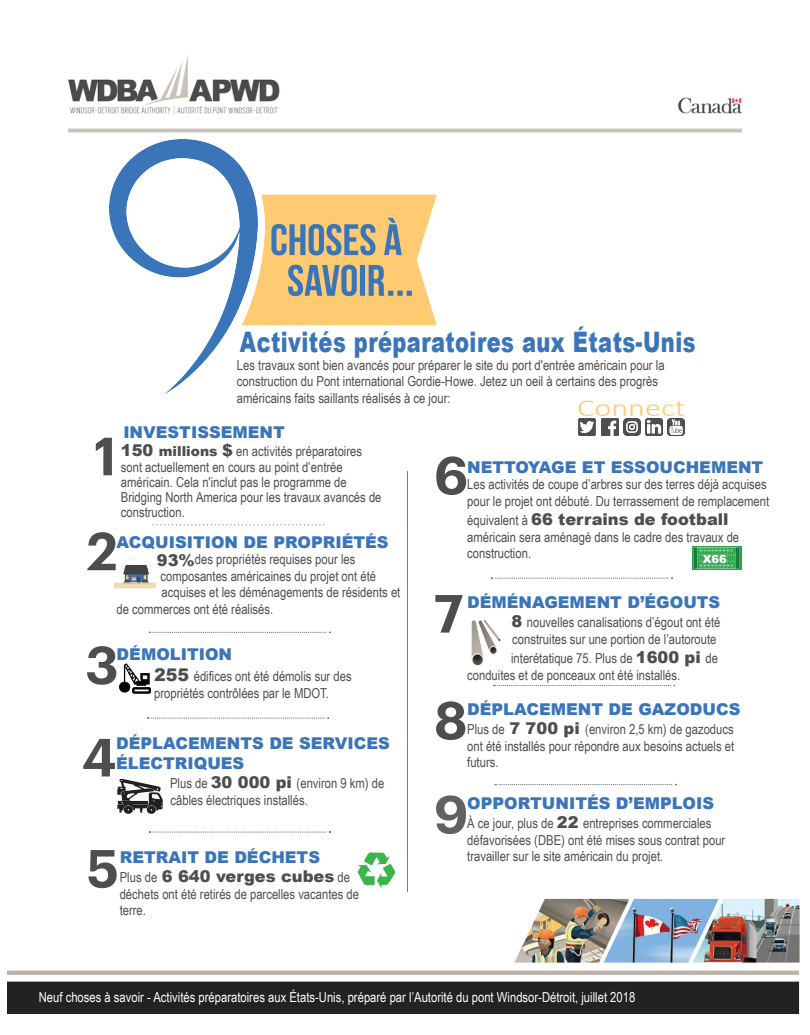
<style>
.page{position:relative;width:810px;height:1035px;background:#fff}
.page>*{position:absolute;margin:0;border:0;box-sizing:border-box;transform-origin:0 0}
.t1{font:600 52.5px/106.9px "Graphik";color:#4d4e4e}
.t2{font:600 52.5px "Graphik";color:#606160}
.t3{font:900 28.25px "Arial";letter-spacing:.02em;color:#3a75ba;scale:.74 1}
.t4{font:300 24.88px "Calibri";color:#fecb73;scale:1.31 1}
.t5{font:900 16.25px/19.5px "Arial";color:#3a75ba}
.t6{font:900 16.25px "Arial";color:#4d4e4e}
.t7{font:13.75px/16.5px "Arial Narrow";color:#4d4e4f}
.t8{font:13.75px "Arial Narrow";color:#fff}
.t9{font:900 11.25px "Arial";color:#fff}
.t10{font:6.25px "Arial";color:#3c75bb}
.s1{font-family:"Arial";font-weight:900;font-size:16.25px}
.s2{font-family:"Arial";font-weight:900}
.s3{font-family:"Arial Narrow";font-weight:400;font-size:13.75px;color:#4d4e4f}
.s4{font-family:"Arial";font-weight:900;font-size:16.25px;color:#4d4e4e}
.s5{font-family:"Arial";font-weight:900;font-size:17.5px;color:#4d4e4e}
.s6{color:#4d4e4e}
</style>
<div class="page">
<img style="left:110px;top:139px;width:327px;height:255px">
<img style="left:68px;top:56px;width:674px;height:77px">
<svg style="left:149px;top:831px;width:182px;height:2px"></svg>
<img style="left:120px;top:664px;width:30px;height:30px">
<svg style="left:149px;top:632px;width:182px;height:1px"></svg>
<svg style="left:153px;top:524px;width:172px;height:1px"></svg>
<svg style="left:147px;top:717px;width:182px;height:2px"></svg>
<svg style="left:491px;top:578px;width:182px;height:1px"></svg>
<svg style="left:493px;top:685px;width:182px;height:2px"></svg>
<svg style="left:495px;top:784px;width:181px;height:2px"></svg>
<hr style="left:407px;top:471px;width:1px;height:421px;background:#7e7f7e">
<img style="left:8px;top:898px;width:792px;height:116px">
<img style="left:579px;top:419px;width:17px;height:17px">
<img style="left:601px;top:419px;width:17px;height:17px">
<img style="left:645px;top:419px;width:18px;height:17px">
<img style="left:624px;top:419px;width:17px;height:17px">
<img style="left:667px;top:419px;width:18px;height:17px">
<img style="left:114px;top:565px;width:42px;height:23px">
<svg style="left:358px;top:852px;width:37px;height:36px"></svg>
<svg style="left:117px;top:778px;width:46px;height:36px"></svg>
<img style="left:471px;top:620px;width:30px;height:46px">
<img style="left:693px;top:547px;width:49px;height:23px">
<h2 class="t3" style="left:240px;top:321px;width:617px">Activités préparatoires aux États-Unis</h2>
<p class="t7" style="left:237px;top:356px;width:429px">Les travaux sont bien avancés pour préparer le site du port d'entrée américain pour la construction du Pont international Gordie-Howe. Jetez un oeil à certains des progrès américains faits saillants réalisés à ce jour:</p>
<h3 class="t4" style="left:577px;top:392px;width:84px">Connect</h3>
<p class="t5" style="left:123px;top:422px;width:163px">INVESTISSEMENT</p>
<p class="t7" style="left:121px;top:443px;width:262px;line-height:15.2px"><span class="s1">150</span> <span class="s2">millions</span> <span class="s1">$</span> en activités préparatoires sont actuellement en cours au point d’entrée américain. Cela n'inclut pas le programme de Bridging North America pour les travaux avancés de construction.</p>
<h1 class="t1" style="left:94px;top:398px;width:24px">1</h1>
<h1 class="t1" style="left:434px;top:417px;width:36px">6</h1>
<p class="t5" style="left:467px;top:457px;width:298px">NETTOYAGE ET ESSOUCHEMENT</p>
<p class="t7" style="left:467px;top:476px;width:304px">Les activités de coupe d’arbres sur des terres déjà acquises pour le projet ont débuté. Du terrassement de remplacement</p>
<p class="t6" style="left:467px;top:508px;width:263px"><span class="s3">équivalent à</span> 66 terrains de football</p>
<p class="t7" style="left:467px;top:528px;width:274px">américain sera aménagé dans le cadre des travaux de construction.</p>
<h1 class="t1" style="left:87px;top:493px;width:33px">2</h1>
<p class="t5" style="left:117px;top:532px;width:274px">ACQUISITION DE PROPRIÉTÉS</p>
<p class="t7" style="left:195px;top:551px;width:162px">des propriétés requises pour les</p>
<p class="t7" style="left:161px;top:567px;width:217px">composantes américaines du projet ont été</p>
<p class="t7" style="left:162px;top:584px;width:240px">acquises et les déménagements de résidents et</p>
<p class="t7" style="left:117px;top:600px;width:158px">de commerces ont été réalisés.</p>
<p class="t6" style="left:157px;top:548px;width:39px">93%</p>
<p class="t9" style="left:703px;top:551px;width:25px">X66</p>
<p class="t10" style="left:367px;top:590px;width:4px">-</p>
<p class="t5" style="left:467px;top:592px;width:255px">DÉMÉNAGEMENT D’ÉGOUTS</p>
<p class="t7" style="left:511px;top:614px;width:211px"><span class="s4">8</span> nouvelles canalisations d’égout ont été construites sur une portion de l’autoroute</p>
<p class="t7" style="left:467px;top:650px;width:252px;text-indent:44px">interétatique 75. Plus de <span class="s4">1600 pi</span> de conduites et de ponceaux ont été installés.</p>
<h1 class="t1" style="left:434px;top:556px;width:35px">7<br>8</h1>
<p class="t5" style="left:117px;top:644px;width:117px">DÉMOLITION</p>
<p class="t7" style="left:154px;top:668px;width:199px"><span class="s5">255</span> édifices ont été démolis sur des</p>
<h1 class="t1" style="left:85px;top:607px;width:35px">3</h1>
<p class="t7" style="left:154px;top:684px;width:176px">propriétés contrôlées par le MDOT.</p>
<p class="t5" style="left:467px;top:699px;width:275px">DÉPLACEMENT DE GAZODUCS</p>
<p class="t7" style="left:467px;top:721px;width:269px;text-align:justify"><span class="s6">Plus de</span> <span class="s4">7 700 pi</span> (environ 2,5 km) de gazoducs ont été installés pour répondre aux besoins actuels et futurs.</p>
<p class="t5" style="left:116px;top:733px;width:275px">DÉPLACEMENTS DE SERVICES<br>ÉLECTRIQUES</p>
<p class="t7" style="left:170px;top:775px;width:216px">Plus de <span class="s4">30 000 pi</span> (environ 9 km) de câbles électriques installés.</p>
<h1 class="t1" style="left:82px;top:699px;width:36px">4</h1>
<p class="t5" style="left:467px;top:793px;width:248px">OPPORTUNITÉS D’EMPLOIS</p>
<p class="t7" style="left:467px;top:815px;width:260px">À ce jour, plus de <span class="s4">22</span> entreprises commerciales défavorisées (DBE) ont été mises sous contrat pour travailler sur le site américain du projet.</p>
<h1 class="t2" style="left:434px;top:774px;width:36px">9</h1>
<h1 class="t1" style="left:87px;top:811px;width:34px">5</h1>
<p class="t5" style="left:120px;top:847px;width:232px">RETRAIT DE DÉCHETS<br><span class="s3">Plus de</span> <span class="s6">6 640 verges cubes</span> <span class="s3">de</span></p>
<p class="t7" style="left:120px;top:885px;width:241px">déchets ont été retirés de parcelles vacantes de terre.</p>
<p class="t8" style="left:39px;top:987px;width:598px">Neuf choses à savoir - Activités préparatoires aux États-Unis, préparé par l’Autorité du pont Windsor-Détroit, juillet 2018</p>
</div>
